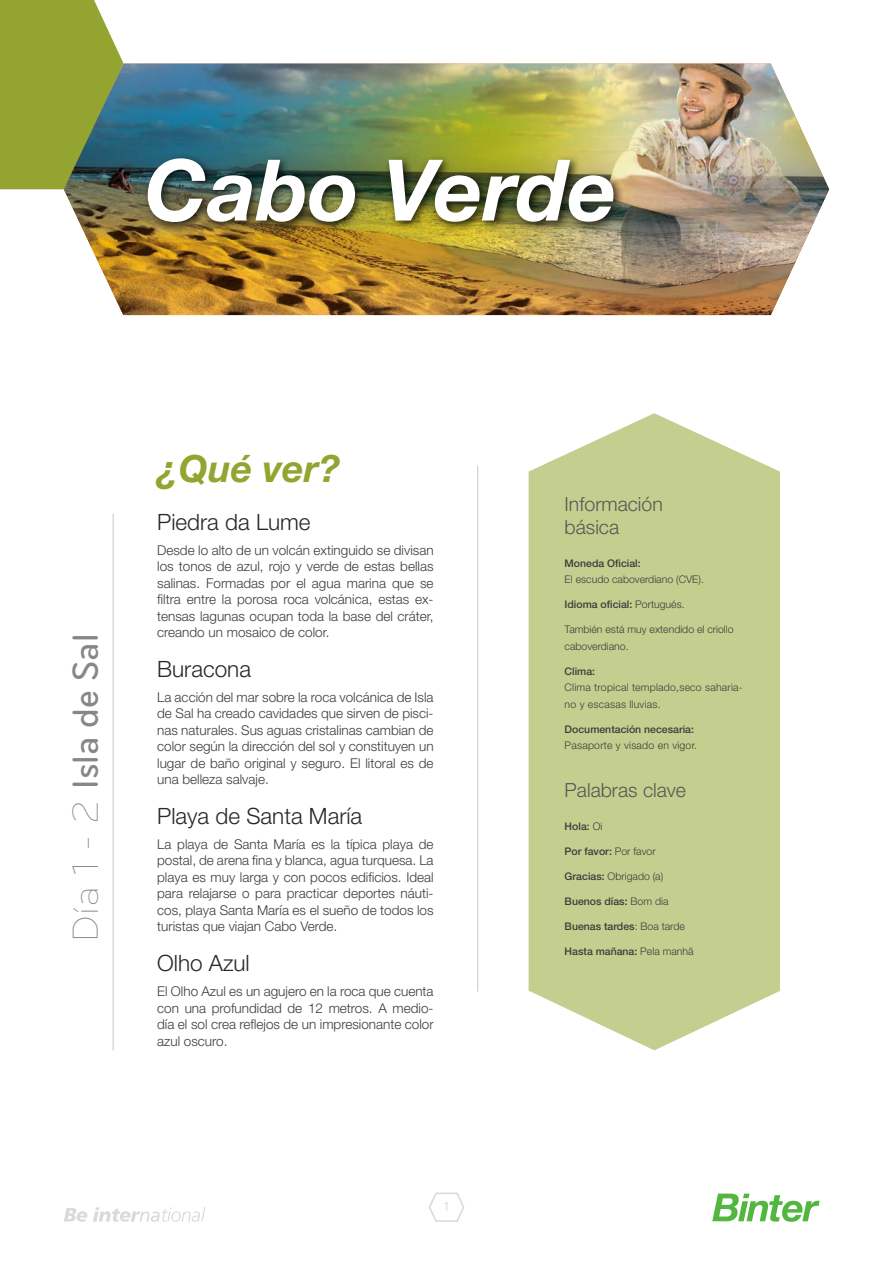
<style>
.page{position:relative;width:893px;height:1263px;background:#fff}
.page>*{position:absolute;margin:0;border:0;box-sizing:border-box;transform-origin:0 0}
.t1{font:italic 700 85.05px "Helvetica Neue LT Std";color:#fff}
.t2{font:500 condensed 37.5px "Bryant";color:#878787}
.t3{font:italic 700 37.5px "Helvetica Neue LT Std";color:#93a430}
.t4{font:300 22.5px "Helvetica Neue LT Std";color:#282827}
.t5{font:300 19.5px/22.5px "Helvetica Neue LT Std";color:#575756}
.t6{font:300 13.5px/16.5px "Helvetica Neue LT Std";color:#3c3c3b;text-align:justify}
.t7{font:300 13.5px "Helvetica Neue LT Std";color:#d8d8d8}
.t8{font:500 10.5px "Helvetica Neue LT Std";color:#3c3c3b}
.t9{font:300 10.5px/16.5px "Helvetica Neue LT Std";color:#3c3c3b}
.t10{font:300 10.5px/16.5px "Helvetica Neue LT Std";letter-spacing:.02em;color:#3c3c3b}
.s1{font-weight:300;font-stretch:normal}
.s2{font-weight:300}
.s3{font-weight:500}
</style>
<div class="page">
<svg style="left:429px;top:1192px;width:35px;height:30px"></svg>
<svg style="left:64px;top:1208px;width:23px;height:14px"></svg>
<svg style="left:93px;top:1207px;width:113px;height:15px"></svg>
<svg style="left:712px;top:1193px;width:108px;height:29px"></svg>
<div style="left:0;top:0;width:123px;height:189px;background:#93a430"></div>
<img style="left:64px;top:64px;width:765px;height:251px">
<svg style="left:529px;top:413px;width:251px;height:637px;background:#c9d299"></svg>
<div style="left:143px;top:153px;width:481px;height:80px;background:#000;opacity:.75"></div>
<hr style="left:477px;top:466px;width:1px;height:525px;background:#c6c6c6">
<hr style="left:113px;top:514px;width:1px;height:536px;background:#c6c6c6">
<h1 class="t1" style="left:145px;top:138px;width:474px">Cabo Verde</h1>
<h2 class="t2" style="left:66px;top:941px;width:309px;rotate:-90deg"><span class="s1">Día 1 - 2</span> Isla de Sal</h2>
<h2 class="t3" style="left:157px;top:445px;width:184px">¿Qué ver?</h2>
<h3 class="t4" style="left:157px;top:508px;width:155px">Piedra da Lume</h3>
<p class="t6" style="left:157px;top:542px;width:278px">Desde lo alto de un volcán extinguido se divisan los tonos de azul, rojo y verde de estas bellas salinas. Formadas por el agua marina que se filtra entre la porosa roca volcánica, estas ex&shy;tensas lagunas ocupan toda la base del cráter, creando un mosaico de color.</p>
<h3 class="t4" style="left:157px;top:655px;width:95px">Buracona</h3>
<p class="t6" style="left:157px;top:689px;width:278px">La acción del mar sobre la roca volcánica de Isla de Sal ha creado cavidades que sirven de pisci&shy;nas naturales. Sus aguas cristalinas cambian de color según la dirección del sol y constituyen un lugar de baño original y seguro. El litoral es de una belleza salvaje.</p>
<h3 class="t4" style="left:157px;top:802px;width:207px">Playa de Santa María</h3>
<p class="t6" style="left:157px;top:836px;width:278px">La playa de Santa María es la típica playa de postal, de arena fina y blanca, agua turquesa. La playa es muy larga y con pocos edificios. Ideal para relajarse o para practicar deportes náuti&shy;cos, playa Santa María es el sueño de todos los turistas que viajan Cabo Verde.</p>
<h3 class="t4" style="left:157px;top:949px;width:94px">Olho Azul</h3>
<p class="t6" style="left:157px;top:983px;width:278px">El Olho Azul es un agujero en la roca que cuenta con una profundidad de 12 metros. A medio&shy;día el sol crea reflejos de un impresionante color azul oscuro.</p>
<p class="t7" style="left:443px;top:1198px;width:9px">1</p>
<h3 class="t5" style="left:565px;top:493px;width:100px">Información básica</h3>
<p class="t8" style="left:565px;top:557px;width:78px">Moneda Oficial:</p>
<p class="t9" style="left:565px;top:571px;width:141px">El escudo caboverdiano (CVE).</p>
<p class="t8" style="left:565px;top:598px;width:122px">Idioma oficial: <span class="s2">Portugués.</span></p>
<p class="t9" style="left:565px;top:621px;width:171px">También está muy extendido el criollo caboverdiano.</p>
<p class="t8" style="left:565px;top:665px;width:32px">Clima:</p>
<p class="t10" style="left:565px;top:679px;width:180px">Clima tropical templado,seco saharia&shy;no y escasas lluvias.</p>
<p class="t8" style="left:565px;top:723px;width:131px">Documentación necesaria:</p>
<p class="t10" style="left:565px;top:737px;width:134px">Pasaporte y visado en vigor.</p>
<h3 class="t5" style="left:565px;top:778px;width:123px">Palabras clave</h3>
<p class="t8" style="left:565px;top:820px;width:39px">Hola: <span class="s2">Oi</span></p>
<p class="t8" style="left:565px;top:845px;width:93px">Por favor: <span class="s2">Por favor</span></p>
<p class="t9" style="left:565px;top:868px;width:100px"><span class="s3">Gracias:</span> Obrigado (a)</p>
<p class="t8" style="left:565px;top:895px;width:105px">Buenos días: <span class="s2">Bom dia</span></p>
<p class="t8" style="left:565px;top:920px;width:122px">Buenas tardes<span class="s2">: Boa tarde</span></p>
<p class="t8" style="left:565px;top:945px;width:130px">Hasta mañana: <span class="s2">Pela manhã</span></p>
</div>
